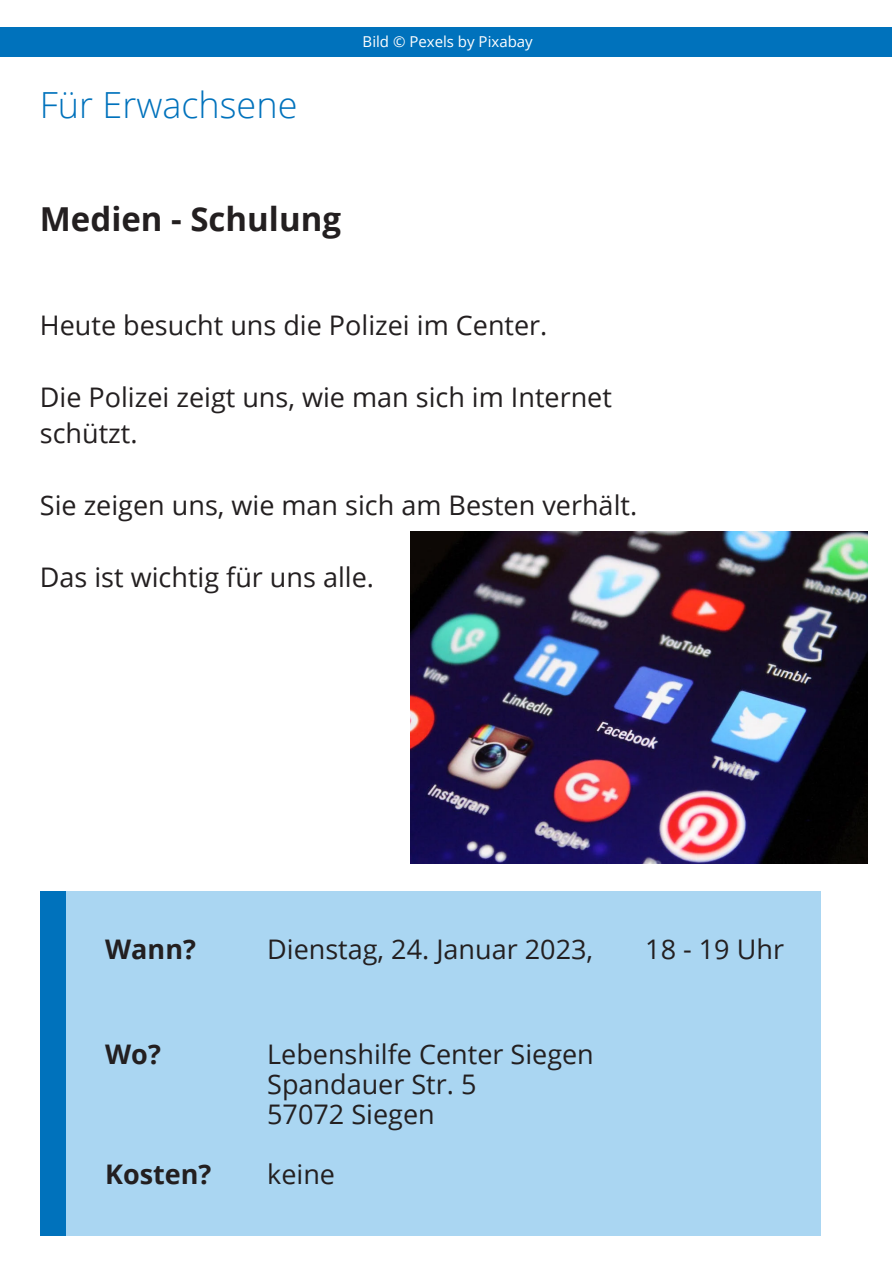
<style>
.page{position:relative;width:893px;height:1263px;background:#fff}
.page>*{position:absolute;margin:0;border:0;box-sizing:border-box;transform-origin:0 0}
.t1{font:300 36px "Open Sans";color:#0072bc}
.t2{font:700 33px "Open Sans";color:#231f20}
.t3{font:27px/36px "Open Sans";color:#231f20}
.t4{font:700 27px "Open Sans";color:#231f20}
.t5{font:15px "Open Sans";color:#fff}
</style>
<div class="page">
<div style="left:1px;top:27px;width:891px;height:30px;background:#0072bc"></div>
<div style="left:41px;top:892px;width:780px;height:344px;background:#aad6f2"></div>
<div style="left:40px;top:892px;width:26px;height:344px;background:#0072bc"></div>
<img style="left:410px;top:532px;width:457px;height:331px">
<p class="t1" style="left:40px;top:80px;width:259px">Für Erwachsene</p>
<p class="t5" style="left:363px;top:31px;width:172px">Bild © Pexels by Pixabay</p>
<p class="t2" style="left:40px;top:196px;width:303px">Medien - Schulung</p>
<p class="t3" style="left:40px;top:306px;width:509px">Heute besucht uns die Polizei im Center.</p>
<p class="t3" style="left:40px;top:378px;width:574px">Die Polizei zeigt uns, wie man sich im Internet schützt.</p>
<p class="t3" style="left:40px;top:486px;width:599px">Sie zeigen uns, wie man sich am Besten verhält.</p>
<p class="t3" style="left:40px;top:558px;width:336px">Das ist wichtig für uns alle.</p>
<p class="t4" style="left:105px;top:930px;width:92px">Wann?</p>
<p class="t3" style="left:267px;top:930px;width:327px">Dienstag, 24. Januar 2023,</p>
<p class="t3" style="left:645px;top:930px;width:140px">18 - 19 Uhr</p>
<p class="t4" style="left:105px;top:1035px;width:57px">Wo?</p>
<p class="t3" style="left:267px;top:1035px;width:328px">Lebenshilfe Center Siegen</p>
<p class="t3" style="left:267px;top:1065px;width:211px">Spandauer Str. 5</p>
<p class="t3" style="left:267px;top:1095px;width:169px">57072 Siegen</p>
<p class="t4" style="left:105px;top:1155px;width:108px">Kosten?</p>
<p class="t3" style="left:267px;top:1155px;width:69px">keine</p>
</div>
